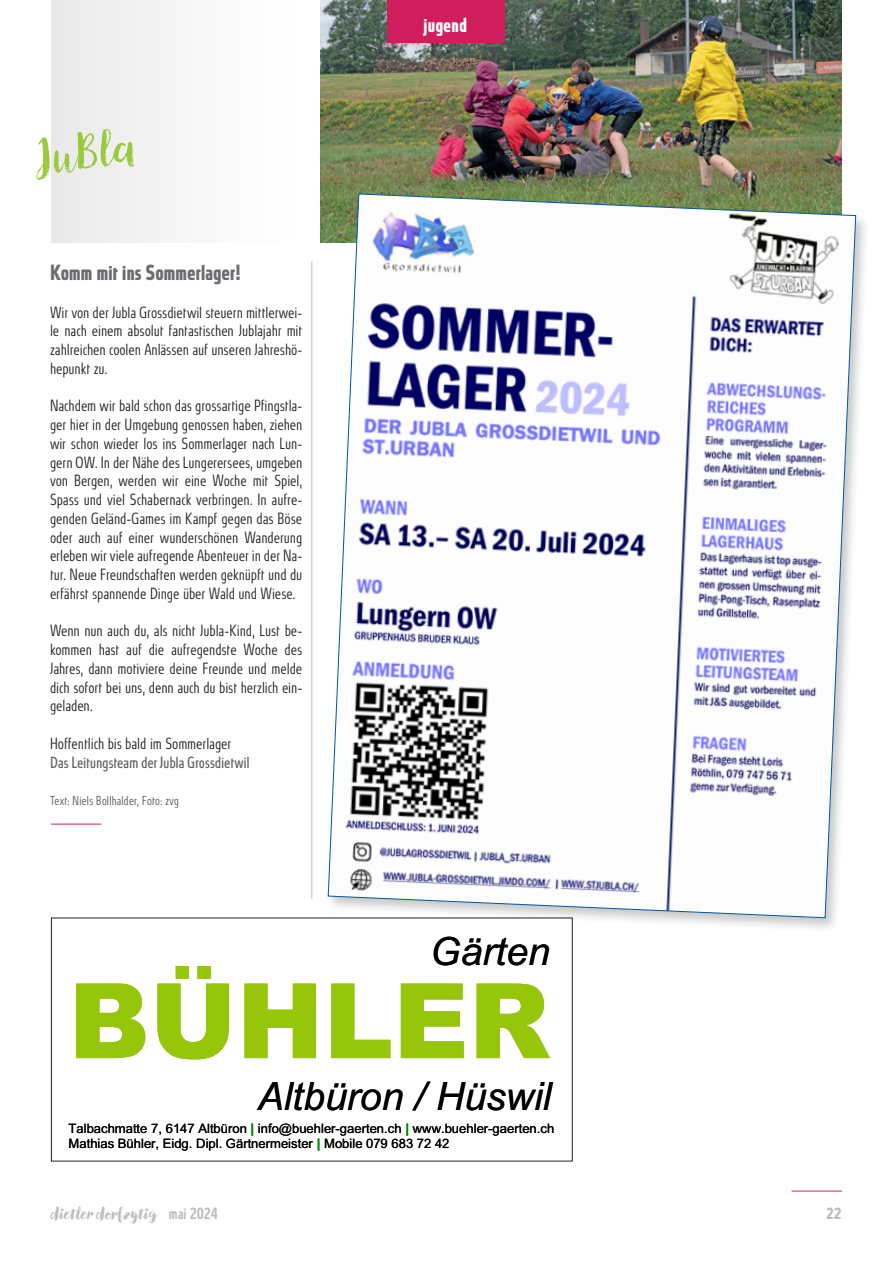
<style>
.page{position:relative;width:893px;height:1263px;background:#fff}
.page>*{position:absolute;margin:0;border:0;box-sizing:border-box;transform-origin:0 0}
.t1{font:900 104.25px "Arial";color:#96c609}
.t2{font:48px "Canvas Script";color:#99ca3b}
.t3{font:italic 39px "Arial";color:#000}
.t4{font:700 20.25px "Absolut Standard Cond";letter-spacing:.02em;color:#6c6d70}
.t5{font:700 18.75px "Absolut Standard Cond";letter-spacing:.03em;color:#fff}
.t6{font:800 16.5px "Canvas Script";letter-spacing:-.005em;color:#bcbdc0}
.t7{font:300 15px/18.8px "Absolut Standard Cond";color:#231f20;text-align:justify}
.t8{font:15px "Absolut Standard Cond";letter-spacing:-.005em;color:#636366}
.t9{font:700 15px "Absolut Standard Cond";color:#bcbdc0}
.t10{font:13.05px/15.5px "Arial";color:#000}
.t11{font:300 12px "Absolut Standard Cond";letter-spacing:.005em;color:#57585a}
.s1{font-weight:700;color:#080}
.s2{font-family:"Absolut Standard Cond";font-weight:500;font-size:15px}
</style>
<div class="page">
<hr style="left:311px;top:261px;width:1px;height:638px;background:#bcbdc0">
<hr style="left:792px;top:1191px;width:50px;height:1px;background:#d01d5c">
<div style="left:51px;top:0;width:252px;height:242px;background:#f5f5f6"></div>
<img style="left:320px;top:0;width:522px;height:242px">
<div style="left:325px;top:190px;width:545px;height:743px;background:#231f20;opacity:.25"></div>
<svg style="left:327px;top:193px;width:529px;height:725px"></svg>
<div style="left:388px;top:0;width:117px;height:43px;background:#d01d5c"></div>
<hr style="left:51px;top:824px;width:50px;height:1px;background:#d01d5c">
<p class="t2" style="left:34px;top:127px;width:102px;rotate:-7deg">JuBla</p>
<p class="t4" style="left:51px;top:260px;width:192px">Komm mit ins Sommerlager!</p>
<p class="t7" style="left:51px;top:303px;width:254px">Wir von der Jubla Grossdietwil steuern mittlerwei&shy;le nach einem absolut fantastischen Jublajahr mit zahlreichen coolen Anlässen auf unseren Jahreshö&shy;hepunkt zu.</p>
<p class="t7" style="left:51px;top:396px;width:254px">Nachdem wir bald schon das grossartige Pfingstla&shy;ger hier in der Umgebung genossen haben, ziehen wir schon wieder los ins Sommerlager nach Lun&shy;gern OW. In der Nähe des Lungerersees, umgeben von Bergen, werden wir eine Woche mit Spiel, Spass und viel Schabernack verbringen. In aufre&shy;genden Geländ-Games im Kampf gegen das Böse oder auch auf einer wunderschönen Wanderung erleben wir viele aufregende Abenteuer in der Na&shy;tur. Neue Freundschaften werden geknüpft und du erfährst spannende Dinge über Wald und Wiese.</p>
<p class="t7" style="left:51px;top:621px;width:254px">Wenn nun auch du, als nicht Jubla-Kind, Lust be&shy;kommen hast auf die aufregendste Woche des Jahres, dann motiviere deine Freunde und melde dich sofort bei uns, denn auch du bist herzlich ein&shy;geladen.</p>
<p class="t7" style="left:51px;top:734px;width:183px">Hoffentlich bis bald im Sommerlager</p>
<p class="t8" style="left:51px;top:753px;width:201px">Das Leitungsteam der Jubla Grossdietwil</p>
<p class="t11" style="left:51px;top:793px;width:130px">Text: Niels Bollhalder, Foto: zvg</p>
<p class="t5" style="left:424px;top:13px;width:45px">jugend</p>
<p class="t3" style="left:430px;top:929px;width:121px">Gärten</p>
<p class="t1" style="left:69px;top:961px;width:483px">BÜHLER</p>
<p class="t3" style="left:258px;top:1074px;width:295px">Altbüron / Hüswil</p>
<p class="t10" style="left:69px;top:1122px;width:487px">Talbachmatte 7, 6147 Altbüron <span class="s1">|</span> info@buehler-gaerten.ch <span class="s1">|</span> www.buehler-gaerten.ch<br>Mathias Bühler, Eidg. Dipl. Gärtnermeister <span class="s1">|</span> Mobile 079 683 72 42</p>
<p class="t6" style="left:51px;top:1203px;width:169px">dietler dorfzytig <span class="s2">mai 2024</span></p>
<p class="t9" style="left:827px;top:1204px;width:16px">22</p>
</div>
